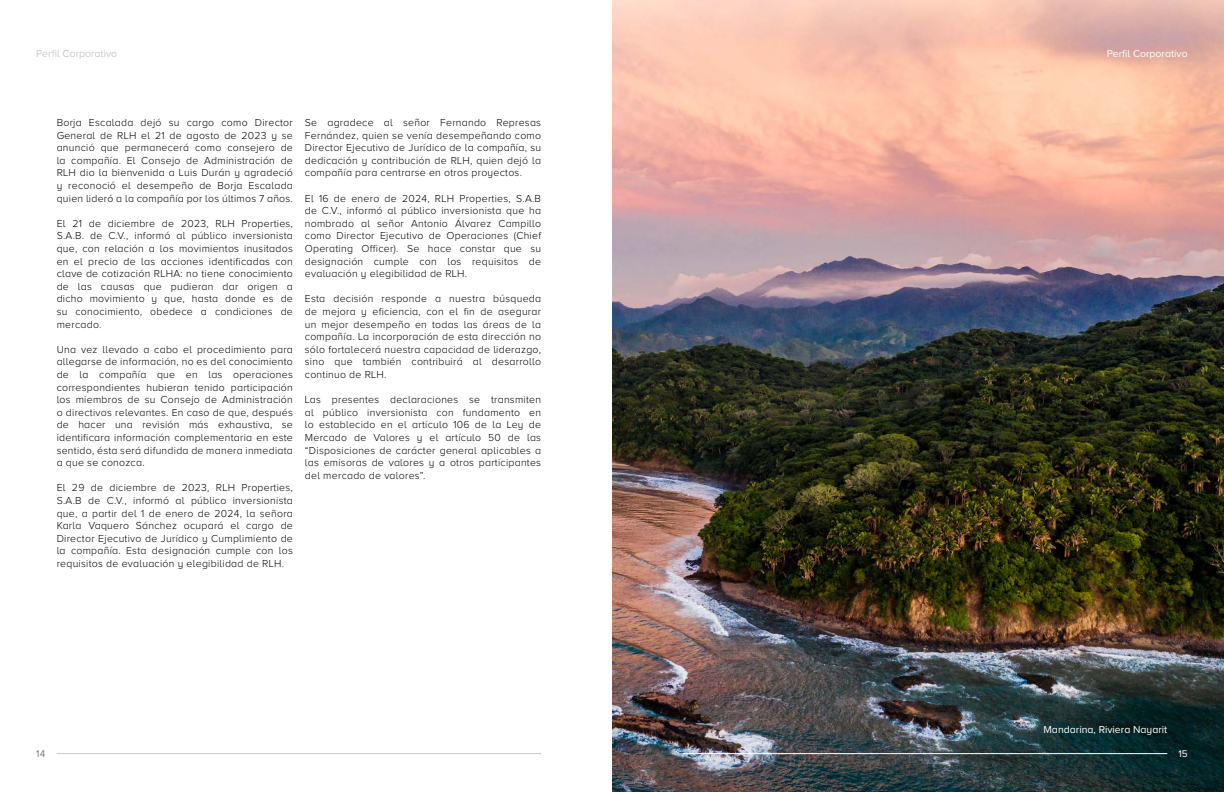
<style>
.page{position:relative;width:1224px;height:792px;background:#fff}
.page>*{position:absolute;margin:0;border:0;box-sizing:border-box;transform-origin:0 0}
.copy_regular{font:300 10.5px/12.6px "Proxima Nova A";letter-spacing:.025em;color:#000;text-align:justify}
.mini_derecha{font:10.5px "Proxima Nova A";color:#fff}
.mini_derecha-2{font:10.5px "Proxima Nova A";color:#c9c9c8}
.t1{font:10px "Proxima Nova A";color:#78797c}
.t2{font:10px "Proxima Nova A";color:#fff}
</style>
<div class="page">
<img style="left:612px;top:0;width:612px;height:792px">
<p class="mini_derecha-2" style="left:36px;top:47px;width:82px">Perfil Corporativo</p>
<p class="mini_derecha" style="left:1107px;top:47px;width:82px">Perfil Corporativo</p>
<p class="copy_regular" style="left:57px;top:116px;width:238px">Borja Escalada dejó su cargo como Director General de RLH el 21 de agosto de 2023 y se anunció que permanecerá como consejero de la compañía. El Consejo de Administración de RLH dio la bienvenida a Luis Durán y agradeció y reconoció el desempeño de Borja Escalada quien lideró a la compañía por los últimos 7 años.</p>
<p class="copy_regular" style="left:57px;top:217px;width:238px">El 21 de diciembre de 2023, RLH Properties, S.A.B. de C.V., informó al público inversionista que, con relación a los movimientos inusitados en el precio de las acciones identificadas con clave de cotización RLHA: no tiene conocimiento de las causas que pudieran dar origen a dicho movimiento y que, hasta donde es de su conocimiento, obedece a condiciones de mercado.</p>
<p class="copy_regular" style="left:57px;top:343px;width:238px">Una vez llevado a cabo el procedimiento para allegarse de información, no es del conocimiento de la compañía que en las operaciones correspondientes hubieran tenido participación los miembros de su Consejo de Administración o directivos relevantes. En caso de que, después de hacer una revisión más exhaustiva, se identificara información complementaria en este sentido, ésta será difundida de manera inmediata a que se conozca.</p>
<p class="copy_regular" style="left:57px;top:481px;width:238px">El 29 de diciembre de 2023, RLH Properties, S.A.B de C.V., informó al público inversionista que, a partir del 1 de enero de 2024, la señora Karla Vaquero Sánchez ocupará el cargo de Director Ejecutivo de Jurídico y Cumplimiento de la compañía. Esta designación cumple con los requisitos de evaluación y elegibilidad de RLH.</p>
<p class="copy_regular" style="left:305px;top:116px;width:238px">Se agradece al señor Fernando Represas Fernández, quien se venía desempeñando como Director Ejecutivo de Jurídico de la compañía, su dedicación y contribución de RLH, quien dejó la compañía para centrarse en otros proyectos.</p>
<p class="copy_regular" style="left:305px;top:192px;width:238px">El 16 de enero de 2024, RLH Properties, S.A.B de C.V., informó al público inversionista que ha nombrado al señor Antonio Álvarez Campillo como Director Ejecutivo de Operaciones (Chief Operating Officer). Se hace constar que su designación cumple con los requisitos de evaluación y elegibilidad de RLH.</p>
<p class="copy_regular" style="left:305px;top:292px;width:238px">Esta decisión responde a nuestra búsqueda de mejora y eficiencia, con el fin de asegurar un mejor desempeño en todas las áreas de la compañía. La incorporación de esta dirección no sólo fortalecerá nuestra capacidad de liderazgo, sino que también contribuirá al desarrollo continuo de RLH.</p>
<p class="copy_regular" style="left:305px;top:393px;width:238px">Las presentes declaraciones se transmiten al público inversionista con fundamento en lo establecido en el artículo 106 de la Ley de Mercado de Valores y el artículo 50 de las “Disposiciones de carácter general aplicables a las emisoras de valores y a otros participantes del mercado de valores”.</p>
<p class="mini_derecha" style="left:1044px;top:724px;width:125px">Mandarina, Riviera Nayarit</p>
<p class="t1" style="left:36px;top:748px;width:10px">14</p>
<p class="t2" style="left:1178px;top:748px;width:11px">15</p>
</div>
